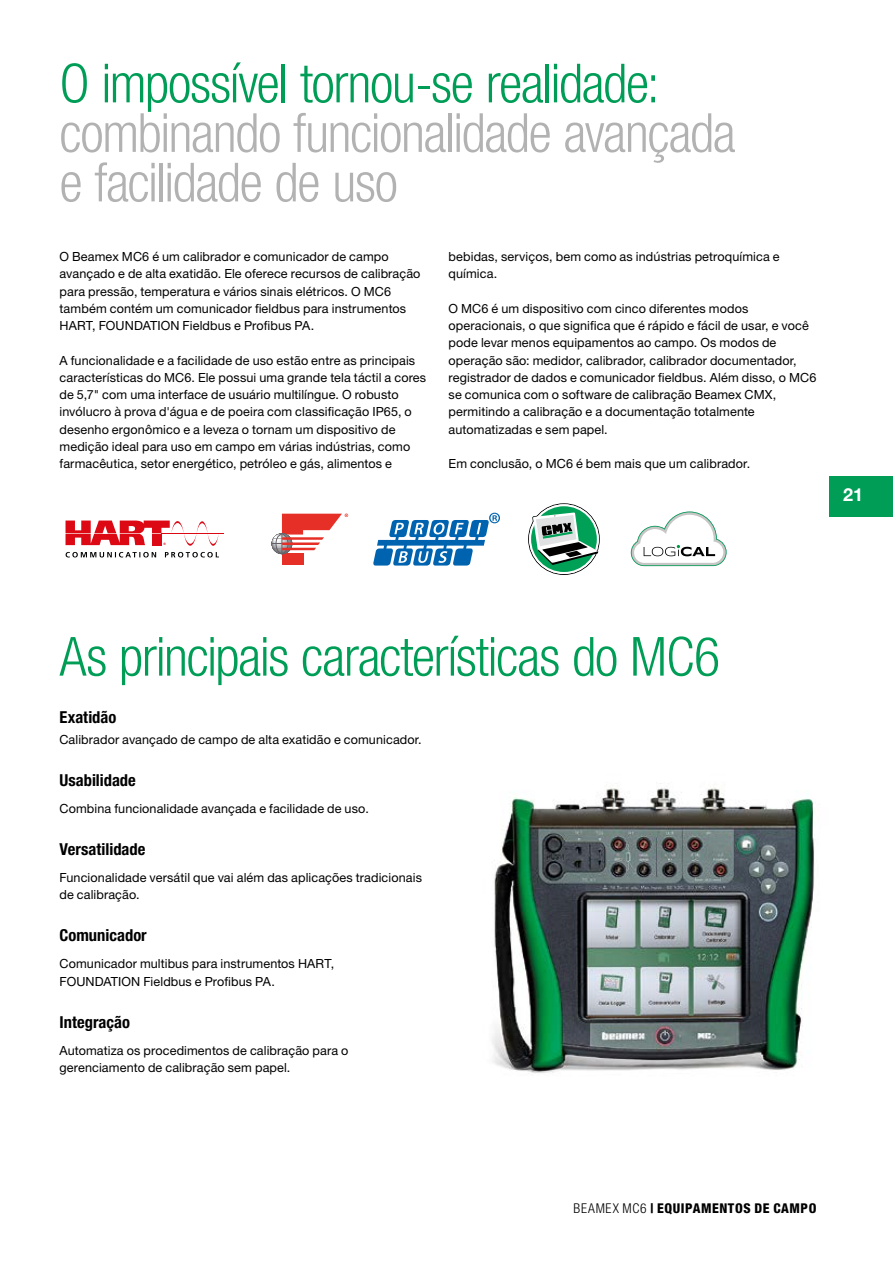
<style>
.page{position:relative;width:893px;height:1263px;background:#fff}
.page>*{position:absolute;margin:0;border:0;box-sizing:border-box;transform-origin:0 0}
.t1{font:300 condensed 54px "Helvetica Neue LT Pro";letter-spacing:-.025em;color:#009d57}
.t2{font:300 condensed 54px/49.5px "Helvetica Neue LT Pro";letter-spacing:-.025em;color:#b3b2b2}
.t3{font:700 18px "Helvetica Neue LT Pro";color:#fff}
.t4{font:700 condensed 16.5px "Helvetica Neue LT Pro";color:#000}
.t5{font:800 condensed 13.5px "Helvetica Neue LT Pro";letter-spacing:.04em;color:#000}
.t6{font:12.6px/17.2px "Helvetica Neue LT Pro";letter-spacing:.01em;color:#000}
.s1{font-weight:300}
</style>
<div class="page">
<img style="left:492px;top:782px;width:322px;height:292px">
<div style="left:282px;top:553px;width:21px;height:12px;background:#e63027"></div>
<svg style="left:272px;top:513px;width:76px;height:41px"></svg>
<svg style="left:373px;top:513px;width:127px;height:52px"></svg>
<hr style="left:162px;top:533px;width:62px;height:1px;background:#dc0814">
<svg style="left:66px;top:552px;width:90px;height:5px"></svg>
<svg style="left:165px;top:552px;width:54px;height:5px"></svg>
<svg style="left:66px;top:520px;width:153px;height:26px"></svg>
<svg style="left:530px;top:505px;width:68px;height:68px"></svg>
<div style="left:529px;top:504px;width:70px;height:70px;border:2px solid #fff;border-radius:50%"></div>
<svg style="left:532px;top:512px;width:66px;height:53px"></svg>
<svg style="left:631px;top:511px;width:95px;height:55px"></svg>
<div style="left:829px;top:476px;width:64px;height:40px;background:#009d57"></div>
<h1 class="t1" style="left:60px;top:52px;width:602px">O impossível tornou-se realidade:</h1>
<h1 class="t2" style="left:60px;top:108px;width:678px">combinando funcionalidade avançada e facilidade de uso</h1>
<p class="t6" style="left:60px;top:248px;width:362px">O Beamex MC6 é um calibrador e comunicador de campo avançado e de alta exatidão. Ele oferece recursos de calibração para pressão, temperatura e vários sinais elétricos. O MC6 também contém um comunicador fieldbus para instrumentos HART, FOUNDATION Fieldbus e Profibus PA.</p>
<p class="t6" style="left:60px;top:351px;width:368px">A funcionalidade e a facilidade de uso estão entre as principais características do MC6. Ele possui uma grande tela táctil a cores de 5,7" com uma interface de usuário multilíngue. O robusto invólucro à prova d'água e de poeira com classificação IP65, o desenho ergonômico e a leveza o tornam um dispositivo de medição ideal para uso em campo em várias indústrias, como farmacêutica, setor energético, petróleo e gás, alimentos e</p>
<p class="t6" style="left:449px;top:248px;width:333px">bebidas, serviços, bem como as indústrias petroquímica e química.</p>
<p class="t6" style="left:449px;top:299px;width:369px">O MC6 é um dispositivo com cinco diferentes modos operacionais, o que significa que é rápido e fácil de usar, e você pode levar menos equipamentos ao campo. Os modos de operação são: medidor, calibrador, calibrador documentador, registrador de dados e comunicador fieldbus. Além disso, o MC6 se comunica com o software de calibração Beamex CMX, permitindo a calibração e a documentação totalmente automatizadas e sem papel.</p>
<p class="t6" style="left:449px;top:455px;width:303px">Em conclusão, o MC6 é bem mais que um calibrador.</p>
<h2 class="t3" style="left:843px;top:484px;width:21px">21</h2>
<h1 class="t1" style="left:60px;top:625px;width:662px">As principais características do MC6</h1>
<h3 class="t4" style="left:60px;top:707px;width:58px">Exatidão</h3>
<p class="t6" style="left:60px;top:731px;width:364px">Calibrador avançado de campo de alta exatidão e comunicador.</p>
<h3 class="t4" style="left:60px;top:770px;width:78px">Usabilidade</h3>
<p class="t6" style="left:60px;top:800px;width:311px">Combina funcionalidade avançada e facilidade de uso.</p>
<h3 class="t4" style="left:60px;top:839px;width:87px">Versatilidade</h3>
<p class="t6" style="left:60px;top:869px;width:364px">Funcionalidade versátil que vai além das aplicações tradicionais de calibração.</p>
<h3 class="t4" style="left:60px;top:925px;width:89px">Comunicador</h3>
<p class="t6" style="left:60px;top:955px;width:276px">Comunicador multibus para instrumentos HART,<br>FOUNDATION Fieldbus e Profibus PA.</p>
<h3 class="t4" style="left:60px;top:1012px;width:72px">Integração</h3>
<p class="t6" style="left:60px;top:1041px;width:290px">Automatiza os procedimentos de calibração para o gerenciamento de calibração sem papel.</p>
<p class="t5" style="left:574px;top:1200px;width:244px"><span class="s1">BEAMEX MC6</span> | EQUIPAMENTOS DE CAMPO</p>
</div>
